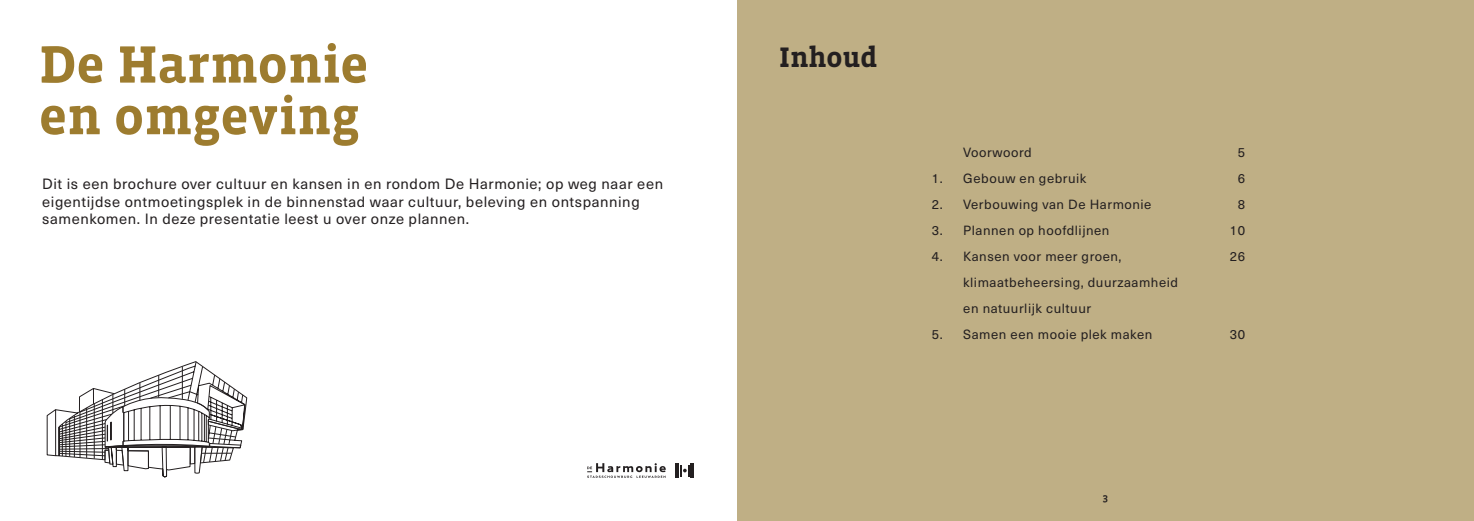
<style>
.page{position:relative;width:1474px;height:521px;background:#fff}
.page>*{position:absolute;margin:0;border:0;box-sizing:border-box;transform-origin:0 0}
.t1{font:700 53.73px "Vista Slab OTCE";color:#9d7c2f}
.t2{font:700 28.88px "Vista Slab OTCE";color:#231f20}
.t3{font:14.7px/17.6px "Neue Haas Unica W1 G";letter-spacing:.04em;color:#231f20}
.t4{font:13.12px/26px "Neue Haas Unica W1 G";letter-spacing:.04em;color:#231f20}
.t5{font:500 10.5px "Vista Slab OTCE";color:#231f20}
</style>
<div class="page">
<div style="left:737px;top:0;width:736px;height:521px;background:#bfaf85"></div>
<svg style="left:587px;top:463px;width:78px;height:15px"></svg>
<hr style="left:676px;top:463px;width:3px;height:15px;background:#231f20">
<hr style="left:690px;top:463px;width:4px;height:15px;background:#231f20">
<svg style="left:680px;top:465px;width:10px;height:11px"></svg>
<svg style="left:47px;top:361px;width:200px;height:117px"></svg>
<p class="t1" style="left:39px;top:34px;width:330px">De Harmonie</p>
<p class="t1" style="left:39px;top:85px;width:322px">en omgeving</p>
<p class="t3" style="left:42px;top:174px;width:622px">Dit is een brochure over cultuur en kansen in en rondom De Harmonie; op weg naar een eigentijdse ontmoetingsplek in de binnenstad waar cultuur, beleving en ontspanning samenkomen. In deze presentatie leest u over onze plannen.</p>
<p class="t2" style="left:779px;top:40px;width:99px">Inhoud</p>
<p class="t4" style="left:963px;top:138px;width:70px">Voorwoord</p>
<p class="t4" style="left:931px;top:164px;width:156px">1. Gebouw en gebruik</p>
<p class="t4" style="left:931px;top:190px;width:221px">2. Verbouwing van De Harmonie</p>
<p class="t4" style="left:931px;top:216px;width:179px">3. Plannen op hoofdlijnen</p>
<p class="t4" style="left:963px;top:242px;width:216px;text-indent:-32px">4. Kansen voor meer groen, klimaatbeheersing, duurzaamheid en natuurlijk cultuur</p>
<p class="t4" style="left:931px;top:320px;width:222px">5. Samen een mooie plek maken</p>
<p class="t4" style="left:1237px;top:138px;width:9px">5</p>
<p class="t4" style="left:1237px;top:164px;width:9px">6</p>
<p class="t4" style="left:1237px;top:190px;width:9px">8</p>
<p class="t4" style="left:1229px;top:216px;width:17px">10</p>
<p class="t4" style="left:1229px;top:242px;width:17px">26</p>
<p class="t4" style="left:1229px;top:320px;width:17px">30</p>
<p class="t5" style="left:1102px;top:492px;width:7px">3</p>
</div>
